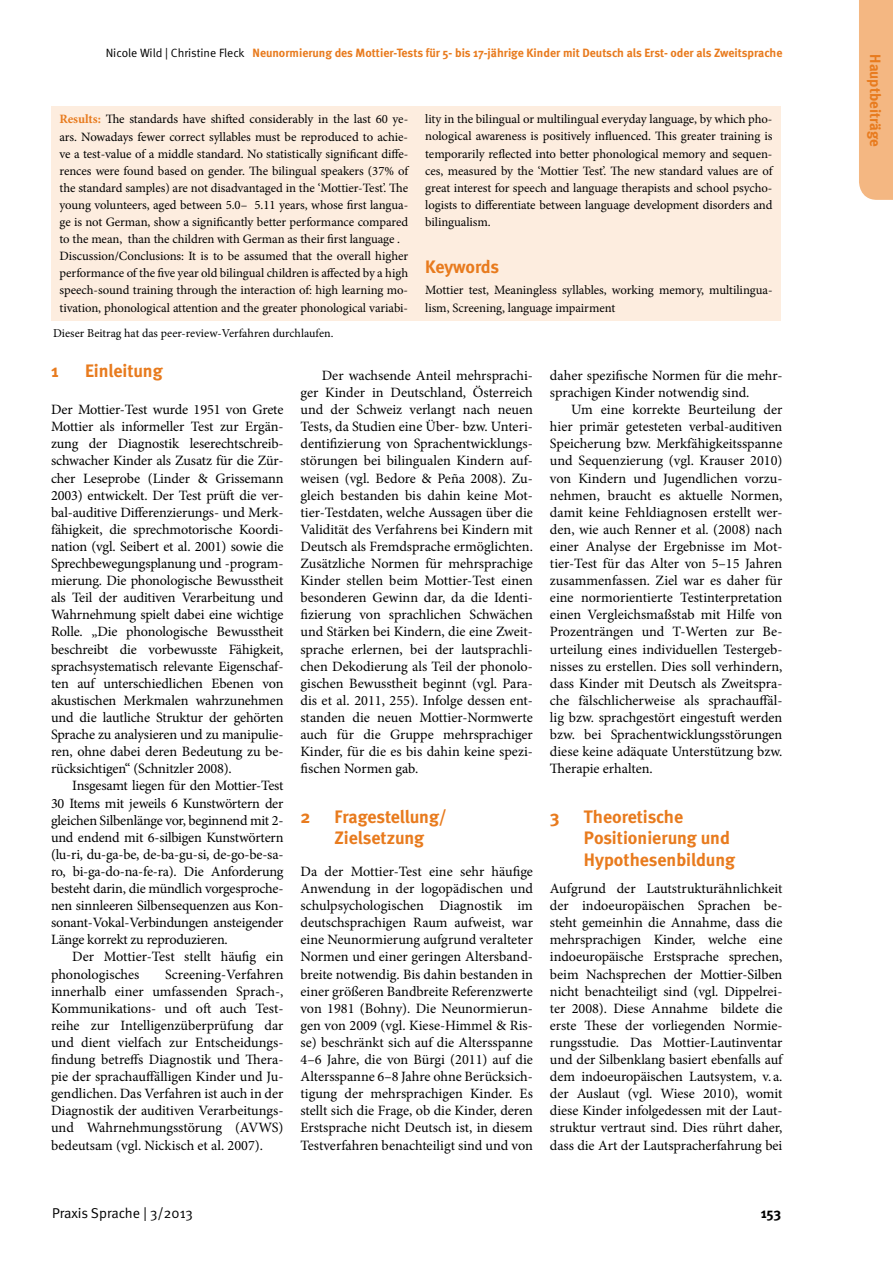
<style>
.page{position:relative;width:893px;height:1263px;background:#fff}
.page>*{position:absolute;margin:0;border:0;box-sizing:border-box;transform-origin:0 0}
.t1{font:700 18px/21.6px "Meta";letter-spacing:-.005em;color:#e87b1e}
.t2{font:700 15px "Meta";color:#e87b1e}
.t3{font:14.25px/17.1px "Minion Pro";letter-spacing:-.005em;color:#000;text-align:justify}
.t4{font:14.25px "Meta Normal";letter-spacing:-.005em;color:#000}
.t5{font:700 14.25px "Meta";color:#000}
.t6{font:12.75px/17.1px "Minion Pro";letter-spacing:-.005em;color:#000}
.t7{font:700 12px "Meta";color:#e87b1e}
.t8{font:12px "Minion Pro";color:#000}
.s1{font-family:"Meta Normal";font-weight:400;color:#000}
.s2{font-weight:700;color:#e87b1e}
</style>
<div class="page">
<div style="left:859px;top:0;width:34px;height:200px;background:#f4b782"></div>
<div style="left:51px;top:106px;width:730px;height:215px;background:#fdeddf"></div>
<p class="t7" style="left:106px;top:45px;width:678px"><span class="s1">Nicole Wild | Christine Fleck</span> Neunormierung des Mottier-Tests für 5- bis 17-jährige Kinder mit Deutsch als Erst- oder als Zweitsprache</p>
<p class="t6" style="left:60px;top:111px;width:350px"><span class="s2">Results:</span> The standards have shifted considerably in the last 60 ye&shy;ars. Nowadays fewer correct syllables must be reproduced to achie&shy;ve a test-value of a middle standard. No statistically significant diffe&shy;rences were found based on gender. The bilingual speakers (37% of the standard samples) are not disadvantaged in the ‘Mottier-Test’. The young volunteers, aged between 5.0– 5.11 years, whose first langua&shy;ge is not German, show a significantly better performance compared to the mean, than the children with German as their first language .<br>Discussion/Conclusions: It is to be assumed that the overall higher performance of the five year old bilingual children is affected by a high speech-sound training through the interaction of: high learning mo&shy;tivation, phonological attention and the greater phonological variabi-</p>
<p class="t6" style="left:425px;top:111px;width:349px;text-align:justify">lity in the bilingual or multilingual everyday language, by which pho&shy;nological awareness is positively influenced. This greater training is temporarily reflected into better phonological memory and sequen&shy;ces, measured by the ‘Mottier Test’. The new standard values are of great interest for speech and language therapists and school psycho&shy;logists to differentiate between language development disorders and bilingualism.</p>
<p class="t1" style="left:425px;top:256px;width:76px">Keywords</p>
<p class="t6" style="left:425px;top:282px;width:349px">Mottier test, Meaningless syllables, working memory, multilingua&shy;lism, Screening, language impairment</p>
<p class="t8" style="left:53px;top:325px;width:282px">Dieser Beitrag hat das peer-review-Verfahren durchlaufen.</p>
<p class="t1" style="left:51px;top:360px;width:9px">1</p>
<p class="t1" style="left:85px;top:360px;width:79px">Einleitung</p>
<p class="t3" style="left:51px;top:401px;width:234px">Der Mottier-Test wurde 1951 von Grete Mottier als informeller Test zur Ergän&shy;zung der Diagnostik leserechtschreib&shy;schwacher Kinder als Zusatz für die Zür&shy;cher Leseprobe (Linder &amp; Grissemann 2003) entwickelt. Der Test prüft die ver&shy;bal-auditive Differenzierungs- und Merk&shy;fähigkeit, die sprechmotorische Koordi&shy;nation (vgl. Seibert et al. 2001) sowie die Sprechbewegungsplanung und -program&shy;mierung. Die phonologische Bewusstheit als Teil der auditiven Verarbeitung und Wahrnehmung spielt dabei eine wichtige Rolle. „Die phonologische Bewusstheit beschreibt die vorbewusste Fähigkeit, sprachsystematisch relevante Eigenschaf&shy;ten auf unterschiedlichen Ebenen von akustischen Merkmalen wahrzunehmen und die lautliche Struktur der gehörten Sprache zu analysieren und zu manipulie&shy;ren, ohne dabei deren Bedeutung zu be&shy;rücksichtigen“ (Schnitzler 2008).</p>
<p class="t3" style="left:51px;top:777px;width:234px;text-indent:21px">Insgesamt liegen für den Mottier-Test 30 Items mit jeweils 6 Kunstwörtern der gleichen Silbenlänge vor, beginnend mit 2- und endend mit 6-silbigen Kunstwörtern (lu-ri, du-ga-be, de-ba-gu-si, de-go-be-sa&shy;ro, bi-ga-do-na-fe-ra). Die Anforderung besteht darin, die mündlich vorgesproche&shy;nen sinnleeren Silbensequenzen aus Kon&shy;sonant-Vokal-Verbindungen ansteigender Länge korrekt zu reproduzieren.</p>
<p class="t3" style="left:51px;top:948px;width:234px;text-indent:21px">Der Mottier-Test stellt häufig ein phonologisches</p>
<p class="t3" style="left:51px;top:965px;width:234px;text-indent:114px">Screening-Verfahren innerhalb einer umfassenden Sprach-, Kommunikations- und oft auch Test&shy;reihe zur Intelligenzüberprüfung dar und dient vielfach zur Entscheidungs&shy;findung betreffs Diagnostik und Thera&shy;pie der sprachauffälligen Kinder und Ju&shy;gendlichen. Das Verfahren ist auch in der Diagnostik der auditiven Verarbeitungs&shy;und Wahrnehmungsstörung (AVWS) bedeutsam (vgl. Nickisch et al. 2007).</p>
<p class="t3" style="left:300px;top:367px;width:234px;text-indent:21px">Der wachsende Anteil mehrsprachi&shy;ger Kinder in Deutschland, Österreich und der Schweiz verlangt nach neuen Tests, da Studien eine Über- bzw. Unteri&shy;dentifizierung von Sprachentwicklungs&shy;störungen bei bilingualen Kindern auf&shy;weisen (vgl. Bedore &amp; Peña 2008). Zu&shy;gleich bestanden bis dahin keine Mot&shy;tier-Testdaten, welche Aussagen über die Validität des Verfahrens bei Kindern mit Deutsch als Fremdsprache ermöglichten.<br>Zusätzliche Normen für mehrsprachige Kinder stellen beim Mottier-Test einen besonderen Gewinn dar, da die Identi&shy;fizierung von sprachlichen Schwächen und Stärken bei Kindern, die eine Zweit&shy;sprache erlernen, bei der lautsprachli&shy;chen Dekodierung als Teil der phonolo&shy;gischen Bewusstheit beginnt (vgl. Para&shy;dis et al. 2011, 255). Infolge dessen ent&shy;standen die neuen Mottier-Normwerte auch für die Gruppe mehrsprachiger Kinder, für die es bis dahin keine spezi&shy;fischen Normen gab.</p>
<p class="t1" style="left:300px;top:805px;width:12px">2</p>
<p class="t1" style="left:334px;top:805px;width:114px">Fragestellung/<br>Zielsetzung</p>
<p class="t3" style="left:300px;top:863px;width:234px">Da der Mottier-Test eine sehr häufige Anwendung in der logopädischen und schulpsychologischen Diagnostik im deutschsprachigen Raum aufweist, war eine Neunormierung aufgrund veralteter Normen und einer geringen Altersband&shy;breite notwendig. Bis dahin bestanden in einer größeren Bandbreite Referenzwerte von 1981 (Bohny). Die Neunormierun&shy;gen von 2009 (vgl. Kiese-Himmel &amp; Ris&shy;se) beschränkt sich auf die Altersspanne 4–6 Jahre, die von Bürgi (2011) auf die Altersspanne 6–8 Jahre ohne Berücksich&shy;tigung der mehrsprachigen Kinder. Es stellt sich die Frage, ob die Kinder, deren Erstsprache nicht Deutsch ist, in diesem Testverfahren benachteiligt sind und von</p>
<p class="t3" style="left:550px;top:367px;width:234px">daher spezifische Normen für die mehr&shy;sprachigen Kinder notwendig sind.</p>
<p class="t3" style="left:550px;top:401px;width:234px;text-indent:21px">Um eine korrekte Beurteilung der hier primär getesteten verbal-auditiven Speicherung bzw. Merkfähigkeitsspanne und Sequenzierung (vgl. Krauser 2010) von Kindern und Jugendlichen vorzu&shy;nehmen, braucht es aktuelle Normen, damit keine Fehldiagnosen erstellt wer&shy;den, wie auch Renner et al. (2008) nach einer Analyse der Ergebnisse im Mot&shy;tier-Test für das Alter von 5–15 Jahren zusammenfassen. Ziel war es daher für eine normorientierte Testinterpretation einen Vergleichsmaßstab mit Hilfe von Prozenträngen und T-Werten zur Be&shy;urteilung eines individuellen Testergeb&shy;nisses zu erstellen. Dies soll verhindern, dass Kinder mit Deutsch als Zweitspra&shy;che fälschlicherweise als sprachauffäl&shy;lig bzw. sprachgestört eingestuft werden bzw. bei Sprachentwicklungsstörungen diese keine adäquate Unterstützung bzw.<br>Therapie erhalten.</p>
<p class="t1" style="left:550px;top:805px;width:11px">3</p>
<p class="t1" style="left:584px;top:805px;width:153px">Theoretische<br>Positionierung und<br>Hypothesenbildung</p>
<p class="t3" style="left:550px;top:880px;width:234px">Aufgrund der Lautstrukturähnlichkeit der indoeuropäischen Sprachen be&shy;steht gemeinhin die Annahme, dass die mehrsprachigen Kinder, welche eine indoeuropäische Erstsprache sprechen, beim Nachsprechen der Mottier-Silben nicht benachteiligt sind (vgl. Dippelrei&shy;ter 2008). Diese Annahme bildete die erste These der vorliegenden Normie&shy;rungsstudie. Das Mottier-Lautinventar und der Silbenklang basiert ebenfalls auf dem indoeuropäischen Lautsystem, v. a. der Auslaut (vgl. Wiese 2010), womit diese Kinder infolgedessen mit der Laut&shy;struktur vertraut sind. Dies rührt daher, dass die Art der Lautspracherfahrung bei</p>
<p class="t4" style="left:52px;top:1204px;width:142px">Praxis Sprache | 3/2013</p>
<p class="t5" style="left:761px;top:1204px;width:22px">153</p>
<p class="t2" style="left:884px;top:54px;width:93px;rotate:90deg">Hauptbeiträge</p>
</div>
